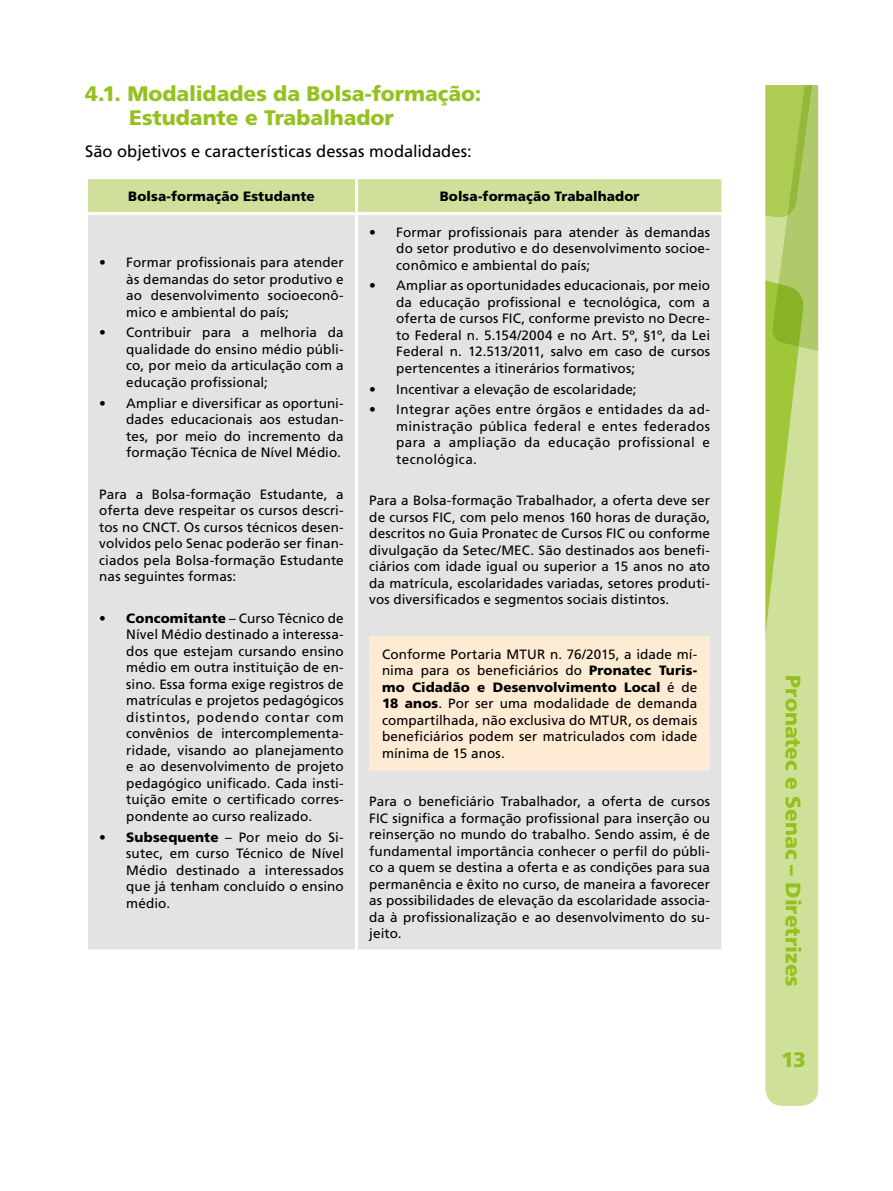
<style>
.page{position:relative;width:893px;height:1191px;background:#fff}
.page>*{position:absolute;margin:0;border:0;box-sizing:border-box;transform-origin:0 0}
.t1{font:900 21px/24px "Frutiger";letter-spacing:-.005em;color:#95c11f}
.t2{font:16.5px "Frutiger";color:#000}
.t3{font:13.5px/16.5px "Frutiger";letter-spacing:.01em;color:#000;text-align:justify}
.t4{font:900 13.5px "Frutiger";letter-spacing:.01em;color:#000}
.s1{font-weight:900}
</style>
<div class="page">
<div style="left:765px;top:684px;width:53px;height:421px;background:#cfe09b"></div>
<svg style="left:765px;top:85px;width:53px;height:599px;background:#b8d270"></svg>
<div style="left:88px;top:179px;width:633px;height:33px;background:#cfe09b"></div>
<div style="left:88px;top:215px;width:633px;height:734px;background:#e3e3e3"></div>
<hr style="left:355px;top:179px;width:3px;height:33px;background:#fff">
<hr style="left:355px;top:215px;width:3px;height:734px;background:#fff">
<div style="left:369px;top:635px;width:341px;height:135px;background:#feebd3"></div>
<h1 class="t1" style="left:129px;top:82px;width:354px;text-indent:-44px">4.1. Modalidades da Bolsa-formação:<br>Estudante e Trabalhador</h1>
<p class="t2" style="left:85px;top:142px;width:388px">São objetivos e características dessas modalidades:</p>
<p class="t4" style="left:128px;top:188px;width:188px">Bolsa-formação Estudante</p>
<p class="t4" style="left:440px;top:188px;width:201px">Bolsa-formação Trabalhador</p>
<p class="t3" style="left:126px;top:254px;width:219px;text-indent:-27px">• Formar profissionais para atender às demandas do setor produtivo e ao desenvolvimento socioeconô&shy;mico e ambiental do país;</p>
<p class="t3" style="left:126px;top:324px;width:219px;text-indent:-27px">• Contribuir para a melhoria da qualidade do ensino médio públi&shy;co, por meio da articulação com a educação profissional;</p>
<p class="t3" style="left:126px;top:395px;width:219px;text-indent:-27px">• Ampliar e diversificar as oportuni&shy;dades educacionais aos estudan&shy;tes, por meio do incremento da formação Técnica de Nível Médio.</p>
<p class="t3" style="left:99px;top:486px;width:246px">Para a Bolsa-formação Estudante, a oferta deve respeitar os cursos descri&shy;tos no CNCT. Os cursos técnicos desen&shy;volvidos pelo Senac poderão ser finan&shy;ciados pela Bolsa-formação Estudante nas seguintes formas:</p>
<p class="t3" style="left:126px;top:610px;width:219px;text-indent:-27px">• <span class="s1">Concomitante</span> – Curso Técnico de Nível Médio destinado a interessa&shy;dos que estejam cursando ensino médio em outra instituição de en&shy;sino. Essa forma exige registros de matrículas e projetos pedagógicos distintos, podendo contar com convênios de intercomplementa&shy;ridade, visando ao planejamento e ao desenvolvimento de projeto pedagógico unificado. Cada insti&shy;tuição emite o certificado corres&shy;pondente ao curso realizado.</p>
<p class="t3" style="left:126px;top:828px;width:219px;text-indent:-27px">• <span class="s1">Subsequente</span> – Por meio do Si&shy;sutec, em curso Técnico de Nível Médio destinado a interessados que já tenham concluído o ensino médio.</p>
<p class="t3" style="left:396px;top:224px;width:315px;text-indent:-27px">• Formar profissionais para atender às demandas do setor produtivo e do desenvolvimento socioe&shy;conômico e ambiental do país;</p>
<p class="t3" style="left:396px;top:277px;width:315px;text-indent:-27px">• Ampliar as oportunidades educacionais, por meio da educação profissional e tecnológica, com a oferta de cursos FIC, conforme previsto no Decre&shy;to Federal n. 5.154/2004 e no Art. 5º, §1º, da Lei Federal n. 12.513/2011, salvo em caso de cursos pertencentes a itinerários formativos;</p>
<p class="t3" style="left:369px;top:381px;width:269px">• Incentivar a elevação de escolaridade;</p>
<p class="t3" style="left:396px;top:401px;width:315px;text-indent:-27px">• Integrar ações entre órgãos e entidades da ad&shy;ministração pública federal e entes federados para a ampliação da educação profissional e tecnológica.</p>
<p class="t3" style="left:369px;top:492px;width:342px">Para a Bolsa-formação Trabalhador, a oferta deve ser de cursos FIC, com pelo menos 160 horas de duração, descritos no Guia Pronatec de Cursos FIC ou conforme divulgação da Setec/MEC. São destinados aos benefi&shy;ciários com idade igual ou superior a 15 anos no ato da matrícula, escolaridades variadas, setores produti&shy;vos diversificados e segmentos sociais distintos.</p>
<p class="t3" style="left:382px;top:646px;width:317px">Conforme Portaria MTUR n. 76/2015, a idade mí&shy;nima para os beneficiários do <span class="s1">Pronatec Turis&shy;mo Cidadão e Desenvolvimento Local</span> é de <span class="s1">18 anos</span>. Por ser uma modalidade de demanda compartilhada, não exclusiva do MTUR, os demais beneficiários podem ser matriculados com idade mínima de 15 anos.</p>
<p class="t3" style="left:369px;top:793px;width:342px">Para o beneficiário Trabalhador, a oferta de cursos FIC significa a formação profissional para inserção ou reinserção no mundo do trabalho. Sendo assim, é de fundamental importância conhecer o perfil do públi&shy;co a quem se destina a oferta e as condições para sua permanência e êxito no curso, de maneira a favorecer as possibilidades de elevação da escolaridade associa&shy;da à profissionalização e ao desenvolvimento do su&shy;jeito.</p>
<h1 class="t1" style="left:805px;top:675px;width:313px;rotate:90deg">Pronatec e Senac – Diretrizes</h1>
<h1 class="t1" style="left:781px;top:1047px;width:26px">13</h1>
</div>
